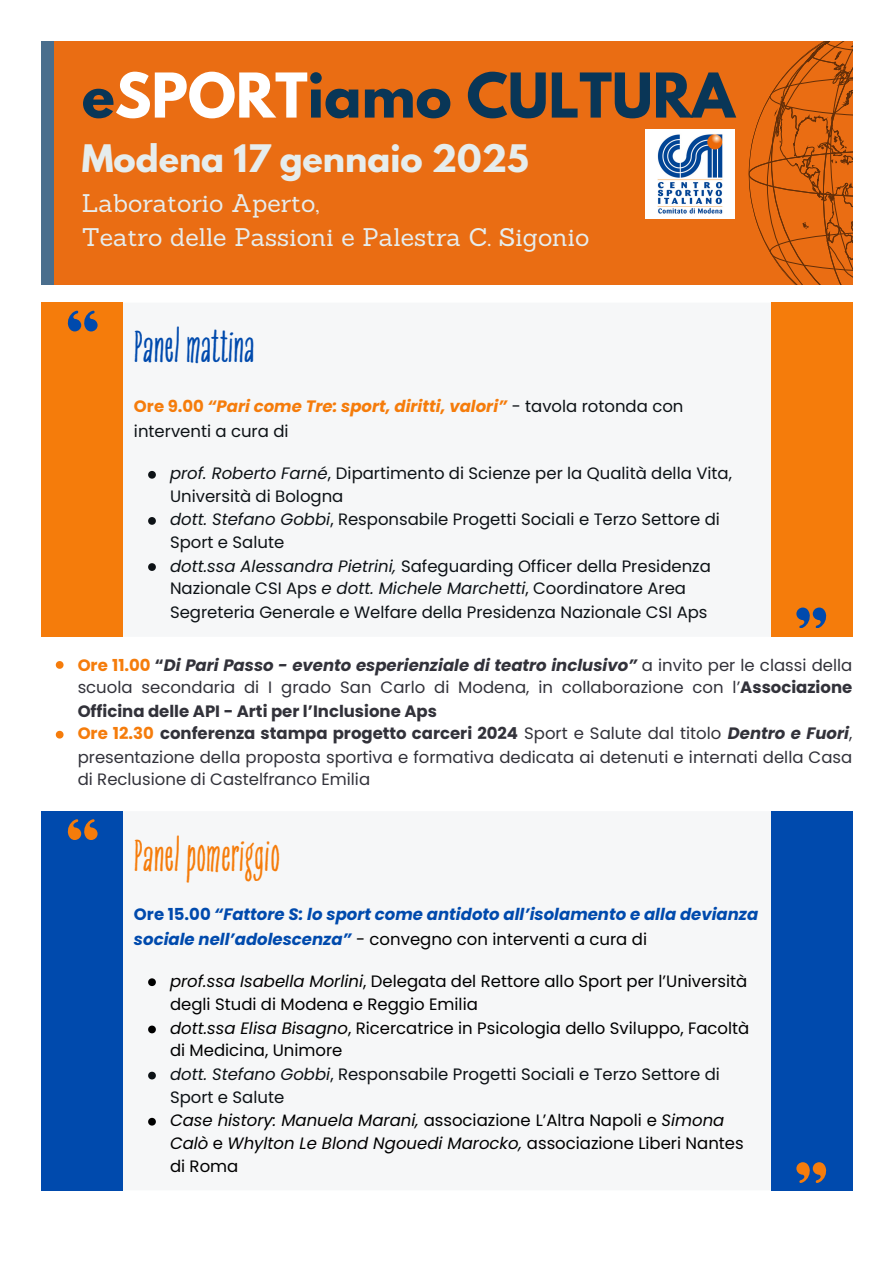
<style>
.page{position:relative;width:894px;height:1263px;background:#fff}
.page>*{position:absolute;margin:0;border:0;box-sizing:border-box;transform-origin:0 0}
.t1{font:700 54.6px "League Spartan";color:#093657}
.t2{font:condensed 45px "Six Hands";color:#f57c0b}
.t3{font:condensed 45px "Six Hands";color:#004aad}
.t4{font:700 33.6px "League Spartan";color:#e6eded}
.t5{font:24.9px "Sanchez";color:#e6eded}
.t6{font:16.5px/22.5px "Poppins";color:#0d1216}
.t7{font:16.5px/23.1px "Poppins";color:#32323a;text-align:justify}
.t8{font:16.5px/23.7px "Poppins";color:#000}
.t9{font:italic 16.5px/23.1px "Poppins";color:#000}
.t10{font:italic 700 16.5px/24.8px "Poppins";color:#004aad}
.t11{font:italic 700 16.5px/24.8px "Poppins";color:#f57c0b}
.s1{color:#fff}
.s2{font-style:normal}
.s3{font-weight:400;font-style:normal;color:#0d1216}
.s4{font-style:italic}
.s5{font-weight:700;color:#f57c0b}
.s6{font-weight:700}
.s7{font-weight:700;font-style:italic}
.s8{font-weight:400;font-style:normal;color:#000}
</style>
<div class="page">
<div style="left:42px;top:42px;width:810px;height:243px;background:#ea6d13"></div>
<div style="left:42px;top:42px;width:12px;height:243px;background:#4a6e8d"></div>
<img style="left:645px;top:130px;width:89px;height:88px">
<svg style="left:748px;top:42px;width:104px;height:243px"></svg>
<div style="left:42px;top:303px;width:81px;height:334px;background:#f57c0b"></div>
<svg style="left:67px;top:310px;width:30px;height:21px"></svg>
<svg style="left:148px;top:471px;width:8px;height:8px"></svg>
<svg style="left:148px;top:517px;width:8px;height:8px"></svg>
<svg style="left:148px;top:563px;width:8px;height:8px"></svg>
<div style="left:771px;top:303px;width:81px;height:334px;background:#f57c0b"></div>
<svg style="left:796px;top:608px;width:31px;height:20px"></svg>
<svg style="left:56px;top:661px;width:7px;height:8px"></svg>
<svg style="left:56px;top:731px;width:7px;height:7px"></svg>
<div style="left:42px;top:811px;width:81px;height:379px;background:#004aad"></div>
<svg style="left:67px;top:819px;width:30px;height:20px"></svg>
<svg style="left:148px;top:978px;width:8px;height:8px"></svg>
<svg style="left:148px;top:1026px;width:8px;height:7px"></svg>
<svg style="left:148px;top:1072px;width:8px;height:7px"></svg>
<svg style="left:148px;top:1118px;width:8px;height:7px"></svg>
<div style="left:771px;top:811px;width:81px;height:379px;background:#004aad"></div>
<svg style="left:796px;top:1162px;width:31px;height:20px"></svg>
<p class="t1" style="left:82px;top:68px;width:654px">e<span class="s1">SPORT</span>iamo CULTURA</p>
<p class="t4" style="left:82px;top:142px;width:448px">Modena 17 gennaio 2025</p>
<p class="t5" style="left:82px;top:187px;width:239px">Laboratorio Aperto,</p>
<p class="t5" style="left:82px;top:221px;width:509px">Teatro delle Passioni e Palestra C. Sigonio</p>
<h1 class="t3" style="left:134px;top:316px;width:122px">Panelmattina</h1>
<p class="t11" style="left:134px;top:394px;width:551px"><span class="s2">Ore 9.00</span> “Pari come Tre: sport, diritti, valori” <span class="s3">- tavola rotonda con interventi a cura di</span></p>
<p class="t6" style="left:170px;top:462px;width:563px"><span class="s4">prof. Roberto Farné</span>, Dipartimento di Scienze per la Qualità della Vita,<br>Università di Bologna</p>
<p class="t6" style="left:170px;top:508px;width:551px"><span class="s4">dott. Stefano Gobbi</span>, Responsabile Progetti Sociali e Terzo Settore di<br>Sport e Salute</p>
<p class="t6" style="left:170px;top:554px;width:542px;line-height:23.1px"><span class="s4">dott.ssa Alessandra Pietrini,</span> Safeguarding Officer della Presidenza<br>Nazionale CSI Aps <span class="s4">e dott. Michele Marchetti</span>, Coordinatore Area<br>Segreteria Generale e Welfare della Presidenza Nazionale CSI Aps</p>
<p class="t7" style="left:78px;top:653px;width:775px"><span class="s5">Ore 11.00</span> <span class="s6">“</span><span class="s7">Di Pari Passo - evento esperienziale di teatro inclusivo”</span> a invito per le classi della scuola secondaria di I grado San Carlo di Modena, in collaborazione con l’<span class="s6">Associazione Officina delle API - Arti per l’Inclusione Aps</span></p>
<p class="t7" style="left:78px;top:722px;width:776px"><span class="s5">Ore 12.30</span> <span class="s6">conferenza stampa progetto carceri 2024</span> Sport e Salute dal titolo <span class="s7">Dentro e Fuori</span>, presentazione della proposta sportiva e formativa dedicata ai detenuti e internati della Casa di Reclusione di Castelfranco Emilia</p>
<h1 class="t2" style="left:134px;top:824px;width:148px">Panel pomeriggio</h1>
<p class="t10" style="left:134px;top:902px;width:625px"><span class="s2">Ore 15.00</span> “Fattore S: lo sport come antidoto all’isolamento e alla devianza sociale nell’adolescenza” <span class="s8">- convegno con interventi a cura di</span></p>
<p class="t8" style="left:170px;top:969px;width:578px"><span class="s4">prof.ssa Isabella Morlini</span>, Delegata del Rettore allo Sport per l’Università degli Studi di Modena e Reggio Emilia</p>
<p class="t8" style="left:170px;top:1017px;width:580px;line-height:22.5px"><span class="s4">dott.ssa Elisa Bisagno</span>, Ricercatrice in Psicologia dello Sviluppo, Facoltà di Medicina, Unimore</p>
<p class="t6" style="left:170px;top:1063px;width:551px"><span class="s4">dott. Stefano Gobbi</span>, Responsabile Progetti Sociali e Terzo Settore di<br>Sport e Salute</p>
<p class="t9" style="left:170px;top:1109px;width:575px">Case history: Manuela Marani, <span class="s2">associazione L’Altra Napoli e</span> Simona<br>Calò <span class="s2">e</span> Whylton Le Blond Ngouedi Marocko, <span class="s2">associazione Liberi Nantes di Roma</span></p>
</div>
